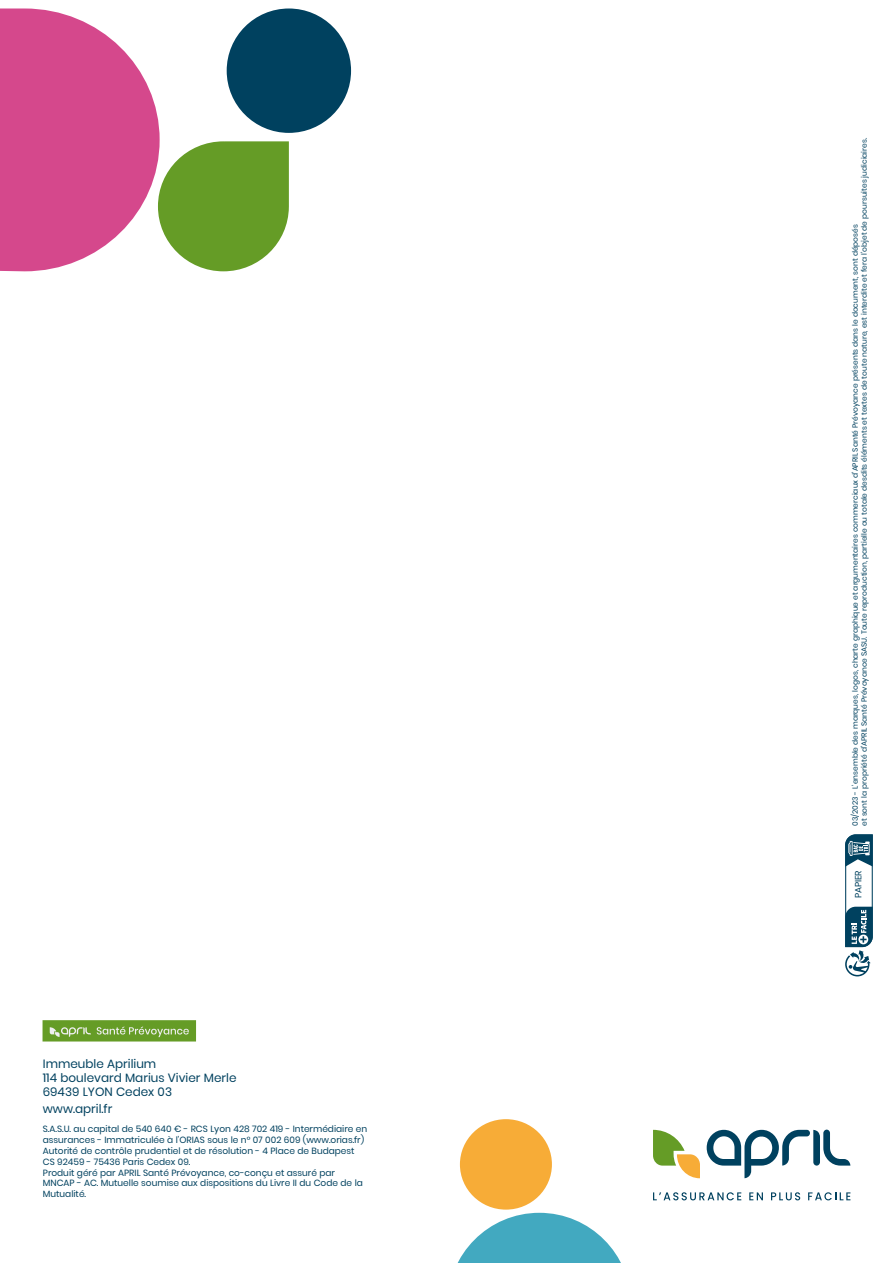
<style>
.page{position:relative;width:893px;height:1263px;background:#fff}
.page>*{position:absolute;margin:0;border:0;box-sizing:border-box;transform-origin:0 0}
.t1{font:12px/14.4px "Poppins";color:#00415f}
.t2{font:9px/10.8px "Poppins";color:#00415f}
.t3{font:7.5px/9px "Poppins";color:#00415f}
</style>
<div class="page">
<svg style="left:653px;top:1192px;width:88px;height:8px"></svg>
<svg style="left:749px;top:1192px;width:14px;height:8px"></svg>
<svg style="left:771px;top:1192px;width:29px;height:8px"></svg>
<svg style="left:808px;top:1192px;width:42px;height:8px"></svg>
<svg style="left:653px;top:1130px;width:47px;height:48px"></svg>
<svg style="left:707px;top:1129px;width:143px;height:49px"></svg>
<div style="left:460px;top:1119px;width:92px;height:90px;background:#f7ac37;border-radius:50%"></div>
<svg style="left:457px;top:1213px;width:164px;height:50px"></svg>
<div style="left:227px;top:9px;width:124px;height:124px;background:#00415f;border-radius:50%"></div>
<svg style="left:0;top:9px;width:289px;height:262px"></svg>
<div style="left:43px;top:1020px;width:153px;height:21px;background:#659c26"></div>
<svg style="left:97px;top:1026px;width:92px;height:11px"></svg>
<svg style="left:50px;top:1027px;width:41px;height:10px"></svg>
<svg style="left:845px;top:834px;width:28px;height:142px"></svg>
<h1 class="t1" style="left:43px;top:1056px;width:195px">Immeuble Aprilium<br>114 boulevard Marius Vivier Merle<br>69439 LYON Cedex 03</h1>
<h1 class="t1" style="left:43px;top:1101px;width:71px">www.april.fr</h1>
<p class="t2" style="left:43px;top:1124px;width:326px">S.A.S.U. au capital de 540 640 € - RCS Lyon 428 702 419 - Intermédiaire en assurances - Immatriculée à l’ORIAS sous le n° 07 002 609 (www.orias.fr)<br>Autorité de contrôle prudentiel et de résolution - 4 Place de Budapest CS 92459 - 75436 Paris Cedex 09.<br>Produit géré par APRIL Santé Prévoyance, co-conçu et assuré par MNCAP - AC. Mutuelle soumise aux dispositions du Livre II du Code de la Mutualité.</p>
<p class="t3" style="left:851px;top:826px;width:689px;rotate:-90deg">03/2023 - L’ensemble des marques, logos, charte graphique et argumentaires commerciaux d’APRIL Santé Prévoyance présents dans le document, sont déposés<br>et sont la propriété d’APRIL Santé Prévoyance SASU. Toute reproduction, partielle ou totale desdits éléments et textes de toute nature, est interdite et fera l’objet de poursuites judiciaires.</p>
<p class="t2" style="left:853px;top:898px;width:30px;rotate:-90deg">PAPIER</p>
</div>
